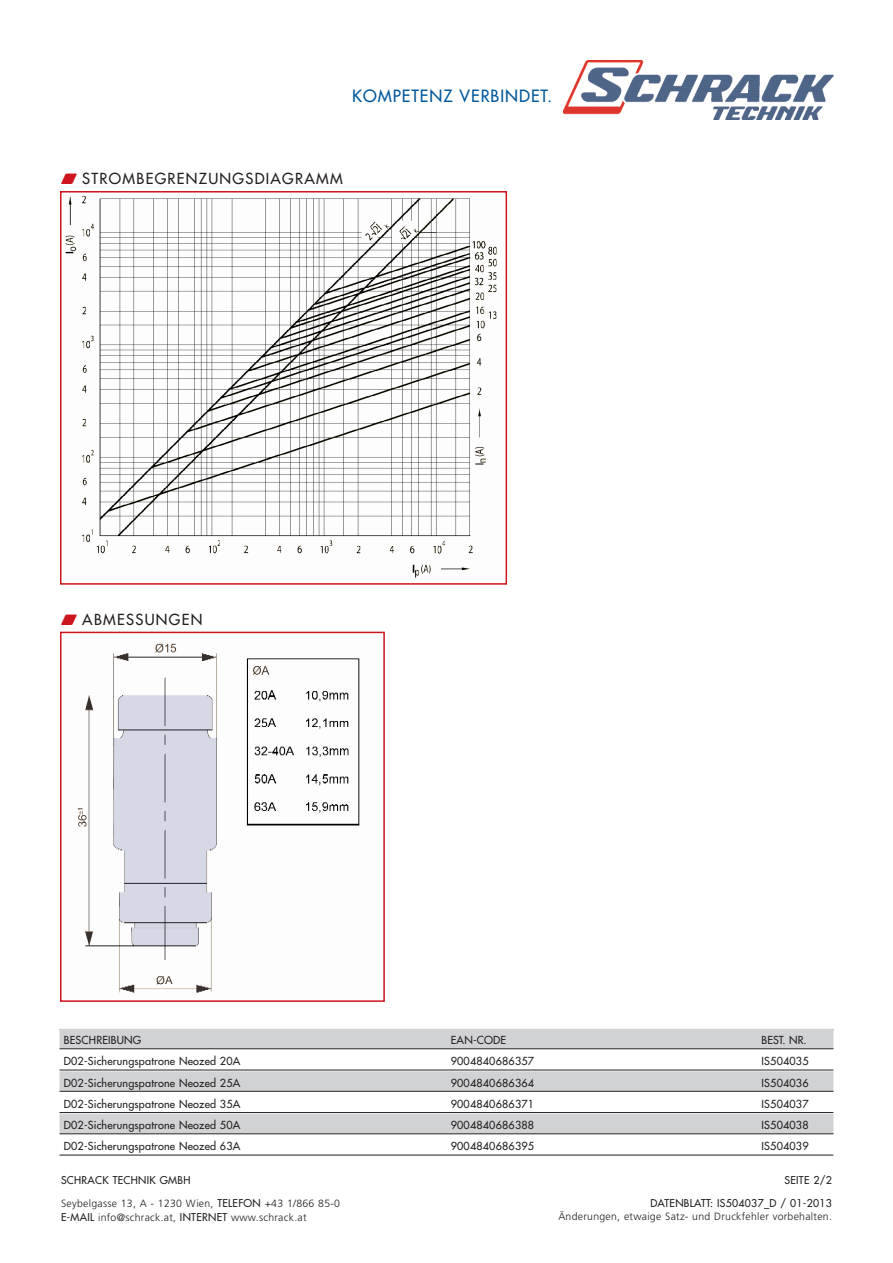
<style>
.page{position:relative;width:893px;height:1263px;background:#fff}
.page>*{position:absolute;margin:0;border:0;box-sizing:border-box;transform-origin:0 0}
.t1{font:16.5px "Futura";letter-spacing:.06em;color:#01589c}
.t2{font:14.85px "Futura";letter-spacing:.085em;color:#231f20}
.t3{font:10.8px "Futura";letter-spacing:.015em;color:#231f20}
.t4{font:300 10.5px/14.2px "Frutiger";letter-spacing:.03em;color:#231f20}
.t5{font:10.5px/22.8px "Futura";letter-spacing:.03em;color:#231f20;text-align:right}
.s1{font-family:"Zopf Rautbots 2";color:#cd151d}
.s2{font-family:"Futura";font-weight:400}
</style>
<div class="page">
<img style="left:65px;top:195px;width:432px;height:383px">
<div style="left:60px;top:191px;width:447px;height:394px;border:2px solid #cd151d"></div>
<img style="left:564px;top:60px;width:269px;height:59px">
<img style="left:77px;top:643px;width:283px;height:350px">
<div style="left:60px;top:632px;width:325px;height:370px;border:2px solid #cd151d"></div>
<div style="left:60px;top:1029px;width:773px;height:19px;background:#d1d2d4"></div>
<hr style="left:60px;top:1048px;width:773px;height:1px;background:#231f20">
<hr style="left:60px;top:1069px;width:773px;height:1px;background:#231f20">
<div style="left:60px;top:1071px;width:773px;height:20px;background:#d1d2d4"></div>
<hr style="left:60px;top:1091px;width:773px;height:1px;background:#231f20">
<hr style="left:60px;top:1112px;width:773px;height:1px;background:#231f20">
<div style="left:60px;top:1114px;width:773px;height:19px;background:#d1d2d4"></div>
<hr style="left:60px;top:1133px;width:773px;height:1px;background:#231f20">
<hr style="left:60px;top:1154px;width:773px;height:1px;background:#231f20">
<h1 class="t1" style="left:352px;top:87px;width:201px">KOMPETENZ VERBINDET.</h1>
<h2 class="t2" style="left:61px;top:172px;width:283px"><span class="s1">W</span> STROMBEGRENZUNGSDIAGRAMM</h2>
<h2 class="t2" style="left:61px;top:612px;width:143px"><span class="s1">W</span> ABMESSUNGEN</h2>
<p class="t3" style="left:64px;top:1035px;width:79px">BESCHREIBUNG</p>
<p class="t3" style="left:451px;top:1035px;width:57px">EAN-CODE</p>
<p class="t3" style="left:762px;top:1035px;width:47px">BEST. NR.</p>
<p class="t3" style="left:64px;top:1056px;width:178px">D02-Sicherungspatrone Neozed 20A</p>
<p class="t3" style="left:451px;top:1056px;width:85px">9004840686357</p>
<p class="t3" style="left:762px;top:1056px;width:49px">IS504035</p>
<p class="t3" style="left:64px;top:1077px;width:178px">D02-Sicherungspatrone Neozed 25A</p>
<p class="t3" style="left:451px;top:1077px;width:85px">9004840686364</p>
<p class="t3" style="left:762px;top:1077px;width:49px">IS504036</p>
<p class="t3" style="left:64px;top:1098px;width:178px">D02-Sicherungspatrone Neozed 35A</p>
<p class="t3" style="left:451px;top:1098px;width:85px">9004840686371</p>
<p class="t3" style="left:762px;top:1098px;width:49px">IS504037</p>
<p class="t3" style="left:64px;top:1120px;width:178px">D02-Sicherungspatrone Neozed 50A</p>
<p class="t3" style="left:451px;top:1120px;width:85px">9004840686388</p>
<p class="t3" style="left:762px;top:1120px;width:49px">IS504038</p>
<p class="t3" style="left:64px;top:1141px;width:178px">D02-Sicherungspatrone Neozed 63A</p>
<p class="t3" style="left:451px;top:1141px;width:85px">9004840686395</p>
<p class="t3" style="left:762px;top:1141px;width:49px">IS504039</p>
<p class="t5" style="left:61px;top:1170px;width:131px">SCHRACK TECHNIK GMBH</p>
<p class="t4" style="left:61px;top:1197px;width:281px">Seybelgasse 13, A - 1230 Wien, <span class="s2">TELEFON</span> +43 1/866 85-0<br><span class="s2">E-MAIL</span> info@schrack.at, <span class="s2">INTERNET</span> www.schrack.at</p>
<p class="t5" style="left:650px;top:1170px;width:183px">SEITE 2/2<br>DATENBLATT: IS504037_D / 01-2013</p>
<p class="t4" style="left:558px;top:1210px;width:275px">Änderungen, etwaige Satz- und Druckfehler vorbehalten.</p>
</div>
